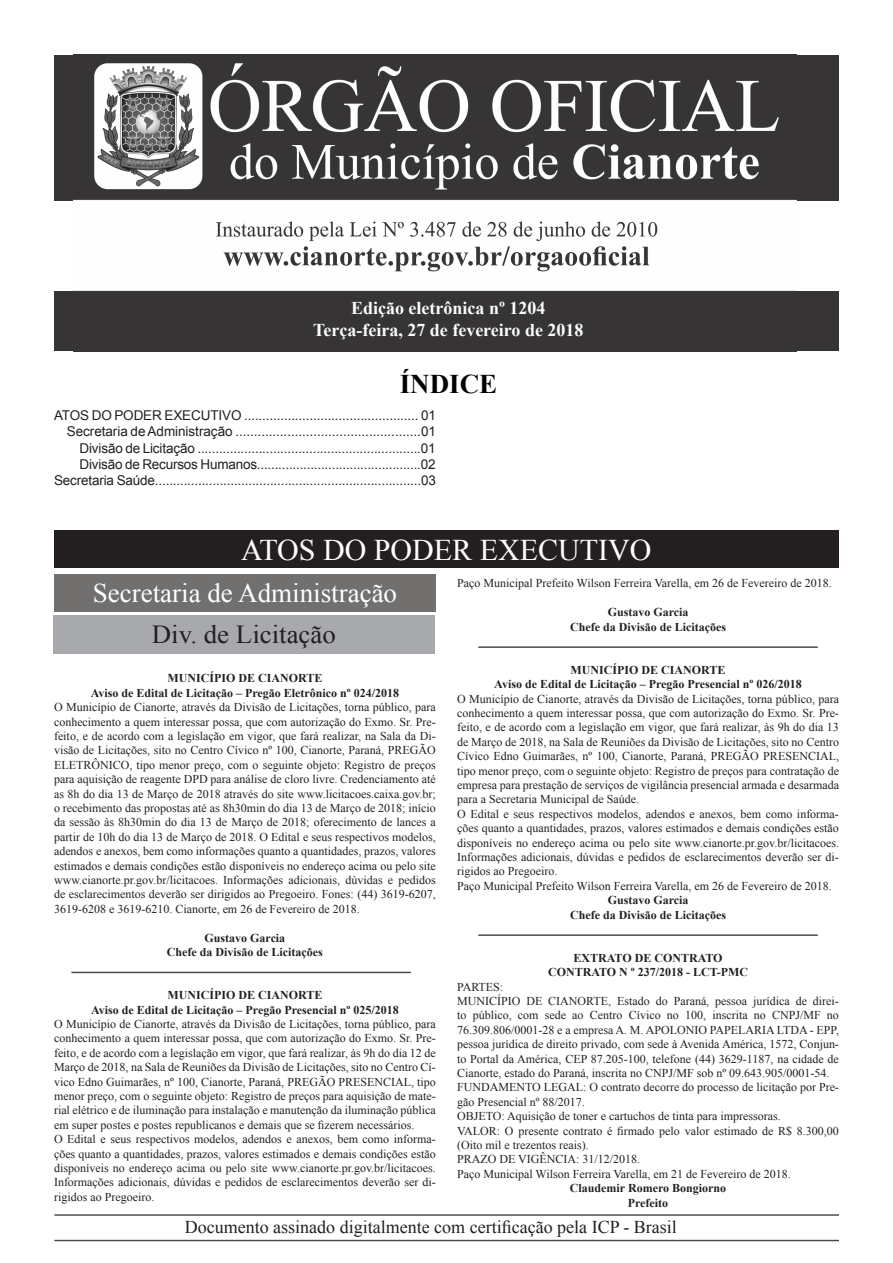
<style>
.page{position:relative;width:893px;height:1263px;background:#fff}
.page>*{position:absolute;margin:0;border:0;box-sizing:border-box;transform-origin:0 0}
.t1{font:30px "Times New Roman";color:#fff}
.t2{font:27px "Times New Roman";color:#fff}
.t3{font:700 27px "Times New Roman";color:#000}
.t4{font:25.95px "Times New Roman";color:#231f20}
.t5{font:18px "Times New Roman";color:#231f20}
.t6{font:700 18px "Times New Roman";color:#fcfcfc}
.t7{font:13.5px "Arial";letter-spacing:-.01em;color:#231f20}
.t8{font:12px/14.4px "Times New Roman";color:#231f20;text-align:justify}
.t9{font:700 12px "Times New Roman";color:#231f20}
</style>
<div class="page">
<div style="left:54px;top:530px;width:785px;height:38px;background:#231f20"></div>
<hr style="left:54px;top:1214px;width:785px;height:2px;background:#4d4948">
<hr style="left:54px;top:1240px;width:785px;height:1px;background:#4d4948">
<div style="left:55px;top:55px;width:784px;height:145px;background:#373435"></div>
<div style="left:54px;top:291px;width:784px;height:60px;background:#373435"></div>
<img style="left:73px;top:54px;width:723px;height:237px">
<div style="left:54px;top:574px;width:382px;height:38px;background:#72706f"></div>
<div style="left:53px;top:615px;width:382px;height:39px;background:#a8a9ad"></div>
<hr style="left:478px;top:934px;width:340px;height:2px;background:#4d4948">
<hr style="left:71px;top:972px;width:340px;height:1px;background:#4d4948">
<hr style="left:478px;top:646px;width:340px;height:2px;background:#4d4948">
<p class="t6" style="left:351px;top:296px;width:196px">Edição eletrônica nº 1204</p>
<p class="t6" style="left:313px;top:318px;width:272px">Terça-feira, 27 de fevereiro de 2018</p>
<p class="t3" style="left:400px;top:365px;width:99px">ÍNDICE</p>
<p class="t7" style="left:54px;top:407px;width:384px">ATOS DO PODER EXECUTIVO ................................................ 01</p>
<p class="t7" style="left:67px;top:423px;width:371px">Secretaria de Administração ..................................................01</p>
<p class="t7" style="left:80px;top:439px;width:358px">Divisão de Licitação ..............................................................01</p>
<p class="t7" style="left:80px;top:455px;width:358px">Divisão de Recursos Humanos..............................................02</p>
<p class="t7" style="left:54px;top:471px;width:383px">Secretaria Saúde..........................................................................03</p>
<h1 class="t1" style="left:241px;top:529px;width:412px">ATOS DO PODER EXECUTIVO</h1>
<p class="t2" style="left:93px;top:574px;width:306px">Secretaria de Administração</p>
<p class="t4" style="left:152px;top:617px;width:186px">Div. de Licitação</p>
<p class="t9" style="left:167px;top:670px;width:156px">MUNICÍPIO DE CIANORTE</p>
<p class="t9" style="left:91px;top:684px;width:310px">Aviso de Edital de Licitação – Pregão Eletrônico nº 024/2018</p>
<p class="t8" style="left:54px;top:700px;width:383px">O Município de Cianorte, através da Divisão de Licitações, torna público, para conhecimento a quem interessar possa, que com autorização do Exmo. Sr. Pre&shy;feito, e de acordo com a legislação em vigor, que fará realizar, na Sala da Di&shy;visão de Licitações, sito no Centro Cívico nº 100, Cianorte, Paraná, PREGÃO ELETRÔNICO, tipo menor preço, com o seguinte objeto: Registro de preços para aquisição de reagente DPD para análise de cloro livre. Credenciamento até as 8h do dia 13 de Março de 2018 através do site www.licitacoes.caixa.gov.br; o recebimento das propostas até as 8h30min do dia 13 de Março de 2018; início da sessão às 8h30min do dia 13 de Março de 2018; oferecimento de lances a partir de 10h do dia 13 de Março de 2018. O Edital e seus respectivos modelos, adendos e anexos, bem como informações quanto a quantidades, prazos, valores estimados e demais condições estão disponíveis no endereço acima ou pelo site www.cianorte.pr.gov.br/licitacoes. Informações adicionais, dúvidas e pedidos de esclarecimentos deverão ser dirigidos ao Pregoeiro. Fones: (44) 3619-6207, 3619-6208 e 3619-6210. Cianorte, em 26 de Fevereiro de 2018.</p>
<p class="t9" style="left:205px;top:929px;width:82px">Gustavo Garcia</p>
<p class="t9" style="left:167px;top:944px;width:157px">Chefe da Divisão de Licitações</p>
<p class="t9" style="left:167px;top:987px;width:156px">MUNICÍPIO DE CIANORTE</p>
<p class="t9" style="left:91px;top:1001px;width:309px">Aviso de Edital de Licitação – Pregão Presencial nº 025/2018</p>
<p class="t8" style="left:54px;top:1016px;width:383px">O Município de Cianorte, através da Divisão de Licitações, torna público, para conhecimento a quem interessar possa, que com autorização do Exmo. Sr. Pre&shy;feito, e de acordo com a legislação em vigor, que fará realizar, às 9h do dia 12 de Março de 2018, na Sala de Reuniões da Divisão de Licitações, sito no Centro Cí&shy;vico Edno Guimarães, nº 100, Cianorte, Paraná, PREGÃO PRESENCIAL, tipo menor preço, com o seguinte objeto: Registro de preços para aquisição de mate&shy;rial elétrico e de iluminação para instalação e manutenção da iluminação pública em super postes e postes republicanos e demais que se fizerem necessários.</p>
<p class="t8" style="left:54px;top:1132px;width:383px">O Edital e seus respectivos modelos, adendos e anexos, bem como informa&shy;ções quanto a quantidades, prazos, valores estimados e demais condições estão disponíveis no endereço acima ou pelo site www.cianorte.pr.gov.br/licitacoes.<br>Informações adicionais, dúvidas e pedidos de esclarecimentos deverão ser di&shy;rigidos ao Pregoeiro.</p>
<p class="t8" style="left:457px;top:576px;width:376px">Paço Municipal Prefeito Wilson Ferreira Varella, em 26 de Fevereiro de 2018.</p>
<p class="t9" style="left:608px;top:604px;width:82px">Gustavo Garcia</p>
<p class="t9" style="left:570px;top:618px;width:157px">Chefe da Divisão de Licitações</p>
<p class="t9" style="left:571px;top:661px;width:156px">MUNICÍPIO DE CIANORTE</p>
<p class="t9" style="left:494px;top:676px;width:309px">Aviso de Edital de Licitação – Pregão Presencial nº 026/2018</p>
<p class="t8" style="left:457px;top:691px;width:383px">O Município de Cianorte, através da Divisão de Licitações, torna público, para conhecimento a quem interessar possa, que com autorização do Exmo. Sr. Pre&shy;feito, e de acordo com a legislação em vigor, que fará realizar, às 9h do dia 13 de Março de 2018, na Sala de Reuniões da Divisão de Licitações, sito no Centro Cívico Edno Guimarães, nº 100, Cianorte, Paraná, PREGÃO PRESENCIAL, tipo menor preço, com o seguinte objeto: Registro de preços para contratação de empresa para prestação de serviços de vigilância presencial armada e desarmada para a Secretaria Municipal de Saúde.</p>
<p class="t8" style="left:457px;top:806px;width:383px">O Edital e seus respectivos modelos, adendos e anexos, bem como informa&shy;ções quanto a quantidades, prazos, valores estimados e demais condições estão disponíveis no endereço acima ou pelo site www.cianorte.pr.gov.br/licitacoes.<br>Informações adicionais, dúvidas e pedidos de esclarecimentos deverão ser di&shy;rigidos ao Pregoeiro.</p>
<p class="t8" style="left:457px;top:878px;width:376px">Paço Municipal Prefeito Wilson Ferreira Varella, em 26 de Fevereiro de 2018.</p>
<p class="t9" style="left:608px;top:892px;width:82px">Gustavo Garcia</p>
<p class="t9" style="left:570px;top:906px;width:157px">Chefe da Divisão de Licitações</p>
<p class="t9" style="left:573px;top:949px;width:151px">EXTRATO DE CONTRATO</p>
<p class="t9" style="left:548px;top:964px;width:202px">CONTRATO N º 237/2018 - LCT-PMC</p>
<p class="t8" style="left:457px;top:979px;width:48px">PARTES:</p>
<p class="t8" style="left:457px;top:993px;width:383px">MUNICÍPIO DE CIANORTE, Estado do Paraná, pessoa jurídica de direi&shy;to público, com sede ao Centro Cívico no 100, inscrita no CNPJ/MF no 76.309.806/0001-28 e a empresa A. M. APOLONIO PAPELARIA LTDA - EPP, pessoa jurídica de direito privado, com sede à Avenida América, 1572, Conjun&shy;to Portal da América, CEP 87.205-100, telefone (44) 3629-1187, na cidade de Cianorte, estado do Paraná, inscrita no CNPJ/MF sob nº 09.643.905/0001-54.</p>
<p class="t8" style="left:457px;top:1080px;width:383px">FUNDAMENTO LEGAL: O contrato decorre do processo de licitação por Pre&shy;gão Presencial nº 88/2017.</p>
<p class="t8" style="left:457px;top:1109px;width:325px">OBJETO: Aquisição de toner e cartuchos de tinta para impressoras.</p>
<p class="t8" style="left:457px;top:1123px;width:383px">VALOR: O presente contrato é firmado pelo valor estimado de R$ 8.300,00 (Oito mil e trezentos reais).</p>
<p class="t8" style="left:457px;top:1152px;width:185px">PRAZO DE VIGÊNCIA: 31/12/2018.</p>
<p class="t8" style="left:457px;top:1166px;width:335px">Paço Municipal Wilson Ferreira Varella, em 21 de Fevereiro de 2018.</p>
<p class="t9" style="left:570px;top:1180px;width:158px">Claudemir Romero Bongiorno</p>
<p class="t9" style="left:628px;top:1194px;width:42px">Prefeito</p>
<h3 class="t5" style="left:185px;top:1215px;width:494px">Documento assinado digitalmente com certificação pela ICP - Brasil</h3>
</div>
